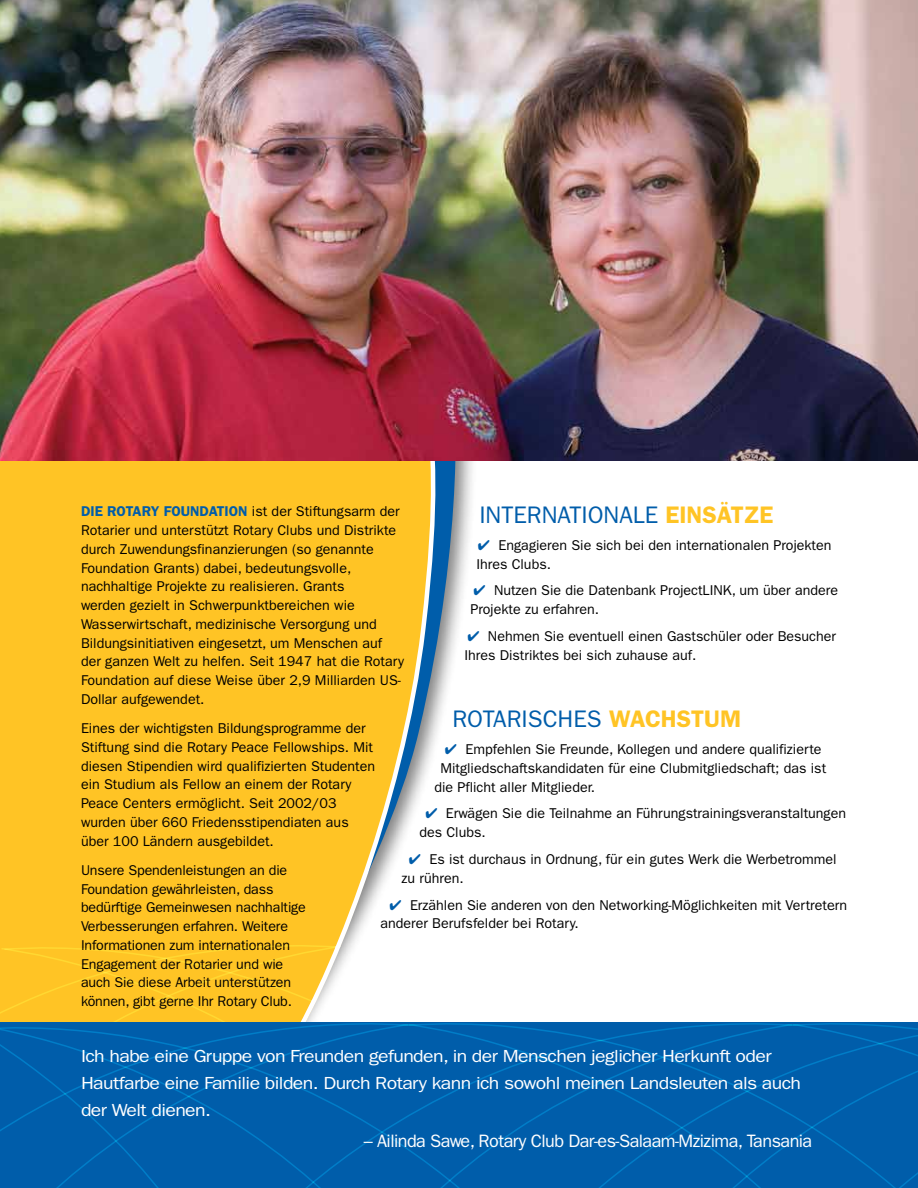
<style>
.page{position:relative;width:918px;height:1188px;background:#fff}
.page>*{position:absolute;margin:0;border:0;box-sizing:border-box;transform-origin:0 0}
.t1{font:24px "ITC Franklin Gothic Std";color:#005daa}
.t2{font:18px "ITC Franklin Gothic Std";letter-spacing:-.03em;color:#fff}
.t3{font:17.55px/27px "ITC Franklin Gothic Std";letter-spacing:-.03em;color:#fff;scale:1.11 1}
.t4{font:14.25px/18.8px "ITC Franklin Gothic Std";color:#000}
.s1{font-weight:600;color:#ffc425}
.s2{color:#005daa}
.s3{font-weight:600;color:#005daa}
</style>
<div class="page">
<svg style="left:444px;top:460px;width:23px;height:239px"></svg>
<div style="left:0;top:460px;width:277px;height:473px;background:#ffc425"></div>
<svg style="left:277px;top:460px;width:167px;height:487px;background:#eec655"></svg>
<img style="left:0;top:0;width:918px;height:460px">
<div style="left:3px;top:935px;width:314px;height:10px;background:#ffc425"></div>
<svg style="left:0;top:947px;width:352px;height:64px;background:#fec937"></svg>
<div style="left:0;top:1011px;width:258px;height:11px;background:#ffc425"></div>
<svg style="left:258px;top:1011px;width:348px;height:12px"></svg>
<div style="left:791px;top:1022px;width:127px;height:166px;background:#005daa"></div>
<div style="left:0;top:1023px;width:313px;height:165px;background:#005daa"></div>
<div style="left:313px;top:1023px;width:481px;height:165px;background:#005daa"></div>
<div style="left:0;top:1024px;width:299px;height:164px;background:#005daa"></div>
<h1 class="t1" style="left:479px;top:501px;width:295px">INTERNATIONALE <span class="s1">EINSÄTZE</span></h1>
<p class="t4" style="left:476px;top:536px;width:357px"><span class="s2">✔</span> Engagieren Sie sich bei den internationalen Projekten<br>Ihres Clubs.</p>
<p class="t4" style="left:470px;top:581px;width:369px"><span class="s2">✔</span> Nutzen Sie die Datenbank ProjectLINK, um über andere<br>Projekte zu erfahren.</p>
<p class="t4" style="left:464px;top:627px;width:373px"><span class="s2">✔</span> Nehmen Sie eventuell einen Gastschüler oder Besucher<br>Ihres Distriktes bei sich zuhause auf.</p>
<p class="t4" style="left:81px;top:502px;width:325px"><span class="s3">DIE ROTARY FOUNDATION</span> ist der Stiftungsarm der Rotarier und unterstützt Rotary Clubs und Distrikte durch Zuwendungsfinanzierungen (so genannte Foundation Grants) dabei, bedeutungsvolle, nachhaltige Projekte zu realisieren. Grants<br>werden gezielt in Schwerpunktbereichen wie Wasserwirtschaft, medizinische Versorgung und Bildungsinitiativen eingesetzt, um Menschen auf der ganzen Welt zu helfen. Seit 1947 hat die Rotary Foundation auf diese Weise über 2,9 Milliarden US-Dollar aufgewendet.</p>
<p class="t4" style="left:81px;top:719px;width:296px">Eines der wichtigsten Bildungsprogramme der Stiftung sind die Rotary Peace Fellowships. Mit diesen Stipendien wird qualifizierten Studenten ein Studium als Fellow an einem der Rotary Peace Centers ermöglicht. Seit 2002/03 wurden über 660 Friedensstipendiaten aus über 100 Ländern ausgebildet.</p>
<p class="t4" style="left:81px;top:861px;width:227px">Unsere Spendenleistungen an die Foundation gewährleisten, dass bedürftige Gemeinwesen nachhaltige Verbesserungen erfahren. Weitere Informationen zum internationalen Engagement der Rotarier und wie auch Sie diese Arbeit unterstützen können, gibt gerne Ihr Rotary Club.</p>
<h1 class="t1" style="left:452px;top:705px;width:290px">ROTARISCHES <span class="s1">WACHSTUM</span></h1>
<p class="t4" style="left:445px;top:740px;width:378px"><span class="s2">✔</span> Empfehlen Sie Freunde, Kollegen und andere qualifizierte</p>
<p class="t4" style="left:440px;top:759px;width:387px">Mitgliedschaftskandidaten für eine Clubmitgliedschaft; das ist</p>
<p class="t4" style="left:434px;top:778px;width:162px">die Pflicht aller Mitglieder.</p>
<p class="t4" style="left:419px;top:804px;width:428px;text-indent:6px"><span class="s2">✔</span> Erwägen Sie die Teilnahme an Führungstrainingsveranstaltungen des Clubs.</p>
<p class="t4" style="left:401px;top:850px;width:437px;text-indent:7px"><span class="s2">✔</span> Es ist durchaus in Ordnung, für ein gutes Werk die Werbetrommel zu rühren.</p>
<p class="t4" style="left:380px;top:896px;width:468px;text-indent:9px"><span class="s2">✔</span> Erzählen Sie anderen von den Networking-Möglichkeiten mit Vertretern anderer Berufsfelder bei Rotary.</p>
<p class="t3" style="left:81px;top:1043px;width:650px">Ich habe eine Gruppe von Freunden gefunden, in der Menschen jeglicher Herkunft oder<br>Hautfarbe eine Familie bilden. Durch Rotary kann ich sowohl meinen Landsleuten als auch der Welt dienen.</p>
<p class="t2" style="left:364px;top:1131px;width:450px">– Ailinda Sawe, Rotary Club Dar-es-Salaam-Mzizima, Tansania</p>
</div>
